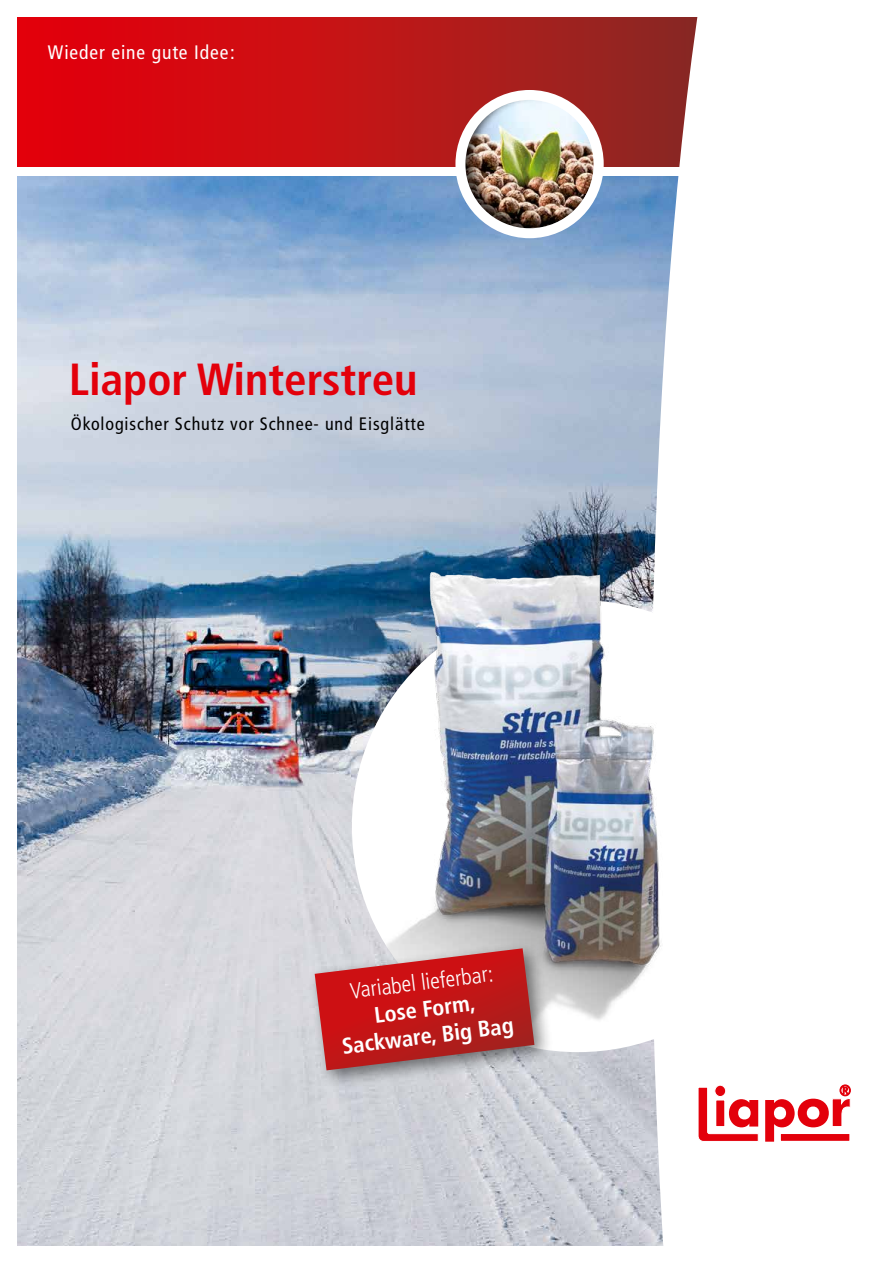
<style>
.page{position:relative;width:893px;height:1263px;background:#fff}
.page>*{position:absolute;margin:0;border:0;box-sizing:border-box;transform-origin:0 0}
.t1{font:700 condensed 45px "Frutiger";color:#e3000b}
.t2{font:700 condensed 22.5px/27px "Frutiger";color:#fff;text-align:center}
.t3{font:300 condensed 22.5px "Frutiger";color:#fff}
.t4{font:condensed 19.5px "Frutiger";letter-spacing:.045em;color:#fff}
.t5{font:condensed 18px "Frutiger";letter-spacing:.05em;color:#000}
</style>
<div class="page">
<img style="left:17px;top:176px;width:634px;height:1070px">
<div style="left:17px;top:17px;width:688px;height:149px;background:linear-gradient(to right,#eb000a,#902b24)"></div>
<svg style="left:651px;top:17px;width:200px;height:1229px"></svg>
<div style="left:455px;top:90px;width:149px;height:148px;background:#fff;border-radius:50%"></div>
<div style="left:465px;top:99px;width:130px;height:131px;background:#000;opacity:.7"></div>
<svg style="left:765px;top:1085px;width:85px;height:57px"></svg>
<svg style="left:698px;top:1087px;width:60px;height:54px"></svg>
<div style="left:715px;top:1085px;width:11px;height:11px;background:#e3000b;border-radius:50%"></div>
<div style="left:715px;top:1085px;width:11px;height:12px;border:1px solid #fff;border-radius:50%"></div>
<div style="left:352px;top:600px;width:452px;height:452px;background:#fff;border-radius:50%"></div>
<img style="left:285px;top:560px;width:396px;height:480px">
<div style="left:307px;top:941px;width:247px;height:148px;background:#000;opacity:.5"></div>
<svg style="left:315px;top:948px;width:219px;height:122px;background:#bf3c3e"></svg>
<p class="t4" style="left:48px;top:41px;width:188px">Wieder eine gute Idee:</p>
<h1 class="t1" style="left:69px;top:353px;width:350px">Liapor Winterstreu</h1>
<p class="t5" style="left:71px;top:413px;width:355px">Ökologischer Schutz vor Schnee- und Eisglätte</p>
<p class="t3" style="left:349px;top:978px;width:146px;rotate:-7deg">Variabel lieferbar:</p>
<p class="t2" style="left:337px;top:1006px;width:174px;rotate:-7deg">Lose Form,<br>Sackware, Big Bag</p>
</div>
